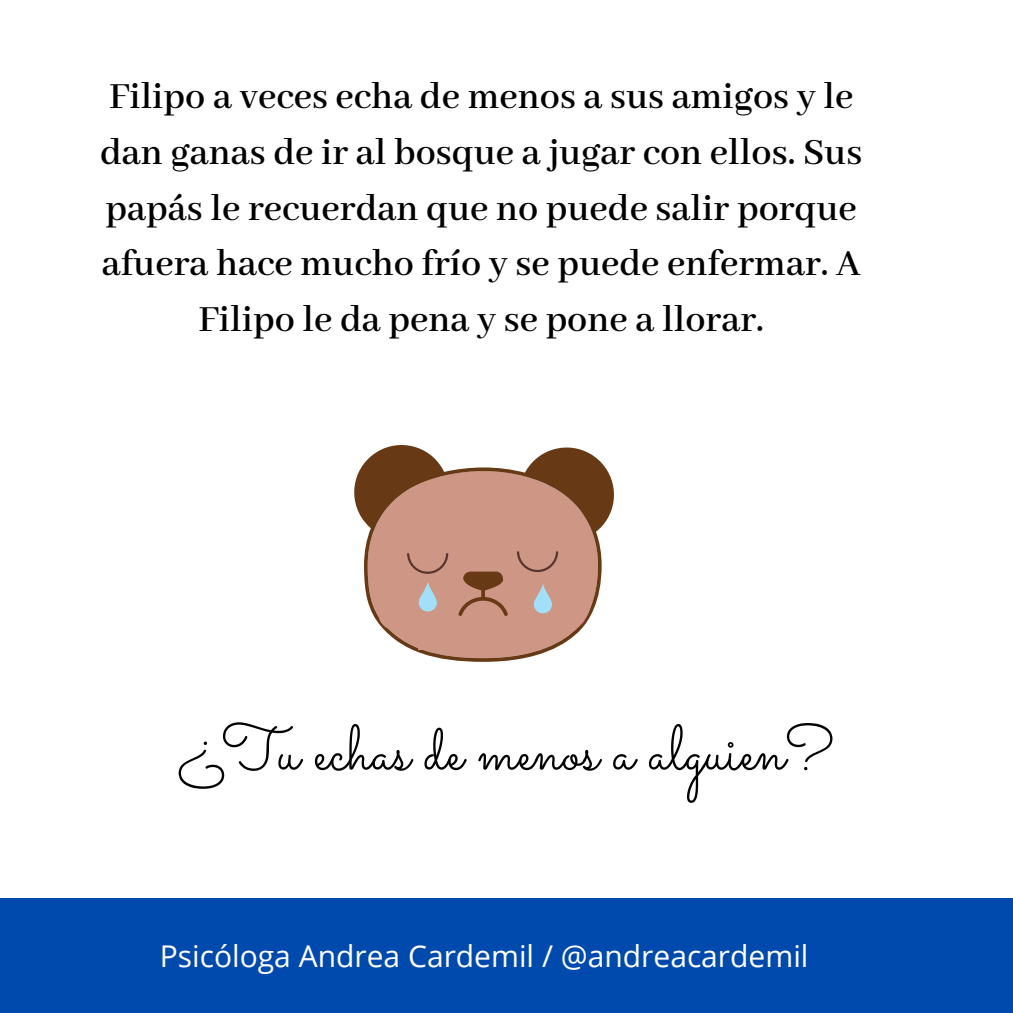
<style>
.page{position:relative;width:1013px;height:1013px;background:#fff}
.page>*{position:absolute;margin:0;border:0;box-sizing:border-box;transform-origin:0 0}
.t1{font:63.5px "Sacramento";color:#000}
.t2{font:600 40px/55.6px "Abhaya Libre";color:#000;text-align:center}
.t3{font:30px "Open Sans";color:#fff}
</style>
<div class="page">
<div style="left:0;top:898px;width:1012px;height:114px;background:#004aad"></div>
<svg style="left:354px;top:445px;width:260px;height:217px"></svg>
<svg style="left:517px;top:539px;width:76px;height:97px;background:#c8988a"></svg>
<svg style="left:376px;top:533px;width:132px;height:116px;background:#c59382"></svg>
<p class="t2" style="left:100px;top:70px;width:763px">Filipo a veces echa de menos a sus amigos y le dan ganas de ir al bosque a jugar con ellos. Sus papás le recuerdan que no puede salir porque afuera hace mucho frío y se puede enfermar. A Filipo le da pena y se pone a llorar.</p>
<h1 class="t1" style="left:179px;top:710px;width:657px">¿Tu echas de menos a alguien?</h1>
<p class="t3" style="left:160px;top:934px;width:650px">Psicóloga Andrea Cardemil / @andreacardemil</p>
</div>
